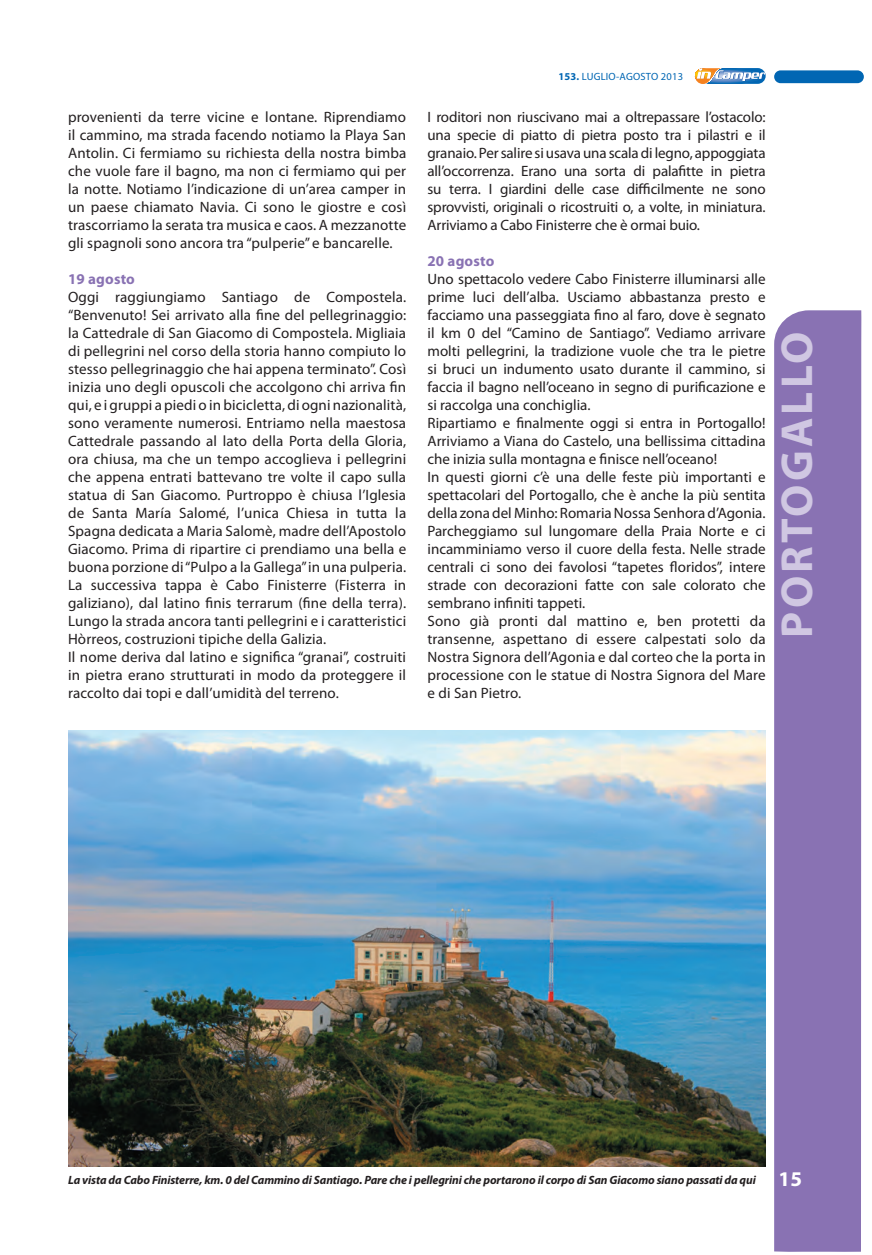
<style>
.page{position:relative;width:872px;height:1255px;background:#fff}
.page>*{position:absolute;margin:0;border:0;box-sizing:border-box;transform-origin:0 0}
.t1{font:700 45px "Myriad Pro";letter-spacing:.07em;color:#d0c7e2}
.t2{font:700 21px "Myriad Pro";color:#fff}
.Normale{font:15px/18px "Myriad Pro";color:#231f20;text-align:justify}
.Normale-2{font:700 15px "Myriad Pro";letter-spacing:.01em;color:#8972b3}
.t3{font:italic 700 12px "Myriad Pro";letter-spacing:-.01em;color:#231f20}
.t4{font:10.5px "Myriad Pro";letter-spacing:.02em;color:#0166b3}
.s1{font-weight:700}
.s2{font-style:normal;font-size:21px;color:#fff}
</style>
<div class="page">
<svg style="left:695px;top:68px;width:70px;height:16px"></svg>
<div style="left:774px;top:70px;width:90px;height:13px;background:#0166b3;border-radius:6px"></div>
<div style="left:774px;top:310px;width:87px;height:941px;background:#8972b3"></div>
<img style="left:68px;top:730px;width:697px;height:435px">
<p class="Normale" style="left:68px;top:108px;width:340px">provenienti da terre vicine e lontane. Riprendiamo il cammino, ma strada facendo notiamo la Playa San Antolin. Ci fermiamo su richiesta della nostra bimba che vuole fare il bagno, ma non ci fermiamo qui per la notte. Notiamo l’indicazione di un’area camper in un paese chiamato Navia. Ci sono le giostre e così trascorriamo la serata tra musica e caos. A mezzanotte gli spagnoli sono ancora tra “pulperie” e bancarelle.</p>
<p class="Normale-2" style="left:68px;top:271px;width:68px">19 agosto</p>
<p class="Normale" style="left:68px;top:288px;width:340px">Oggi raggiungiamo Santiago de Compostela. “Benvenuto! Sei arrivato alla fine del pellegrinaggio: la Cattedrale di San Giacomo di Compostela. Migliaia di pellegrini nel corso della storia hanno compiuto lo stesso pellegrinaggio che hai appena terminato”. Così inizia uno degli opuscoli che accolgono chi arriva fin qui, e i gruppi a piedi o in bicicletta, di ogni nazionalità, sono veramente numerosi. Entriamo nella maestosa Cattedrale passando al lato della Porta della Gloria, ora chiusa, ma che un tempo accoglieva i pellegrini che appena entrati battevano tre volte il capo sulla statua di San Giacomo. Purtroppo è chiusa l’Iglesia de Santa María Salomé, l’unica Chiesa in tutta la Spagna dedicata a Maria Salomè, madre dell’Apostolo Giacomo. Prima di ripartire ci prendiamo una bella e buona porzione di “Pulpo a la Gallega” in una pulperia.<br>La successiva tappa è Cabo Finisterre (Fisterra in galiziano), dal latino finis terrarum (fine della terra).<br>Lungo la strada ancora tanti pellegrini e i caratteristici Hòrreos, costruzioni tipiche della Galizia.</p>
<p class="Normale" style="left:68px;top:648px;width:339px">Il nome deriva dal latino e significa “granai”, costruiti in pietra erano strutturati in modo da proteggere il raccolto dai topi e dall’umidità del terreno.</p>
<p class="t4" style="left:558px;top:71px;width:126px"><span class="s1">153.</span> LUGLIO-AGOSTO 2013</p>
<p class="Normale" style="left:427px;top:108px;width:340px">I roditori non riuscivano mai a oltrepassare l’ostacolo: una specie di piatto di pietra posto tra i pilastri e il granaio. Per salire si usava una scala di legno, appoggiata all’occorrenza. Erano una sorta di palafitte in pietra su terra. I giardini delle case difficilmente ne sono sprovvisti, originali o ricostruiti o, a volte, in miniatura.<br>Arriviamo a Cabo Finisterre che è ormai buio.</p>
<p class="Normale-2" style="left:427px;top:253px;width:68px">20 agosto</p>
<p class="Normale" style="left:427px;top:270px;width:340px">Uno spettacolo vedere Cabo Finisterre illuminarsi alle prime luci dell’alba. Usciamo abbastanza presto e facciamo una passeggiata fino al faro, dove è segnato il km 0 del “Camino de Santiago”. Vediamo arrivare molti pellegrini, la tradizione vuole che tra le pietre si bruci un indumento usato durante il cammino, si faccia il bagno nell’oceano in segno di purificazione e si raccolga una conchiglia.</p>
<p class="Normale" style="left:427px;top:414px;width:340px">Ripartiamo e finalmente oggi si entra in Portogallo!<br>Arriviamo a Viana do Castelo, una bellissima cittadina che inizia sulla montagna e finisce nell’oceano!</p>
<p class="Normale" style="left:427px;top:468px;width:340px">In questi giorni c’è una delle feste più importanti e spettacolari del Portogallo, che è anche la più sentita della zona del Minho: Romaria Nossa Senhora d’Agonia.<br>Parcheggiamo sul lungomare della Praia Norte e ci incamminiamo verso il cuore della festa. Nelle strade centrali ci sono dei favolosi “tapetes floridos”, intere strade con decorazioni fatte con sale colorato che sembrano infiniti tappeti.</p>
<p class="Normale" style="left:427px;top:612px;width:340px">Sono già pronti dal mattino e, ben protetti da transenne, aspettano di essere calpestati solo da Nostra Signora dell’Agonia e dal corteo che la porta in processione con le statue di Nostra Signora del Mare e di San Pietro.</p>
<h1 class="t1" style="left:771px;top:637px;width:307px;rotate:-90deg">PORTOGALLO</h1>
<h2 class="t2" style="left:782px;top:1165px;width:25px">15</h2>
<p class="t3" style="left:68px;top:1173px;width:735px">La vista da Cabo Finisterre, km. 0 del Cammino di Santiago. Pare che i pellegrini che portarono il corpo di San Giacomo siano passati da qui <span class="s2">15</span></p>
</div>
